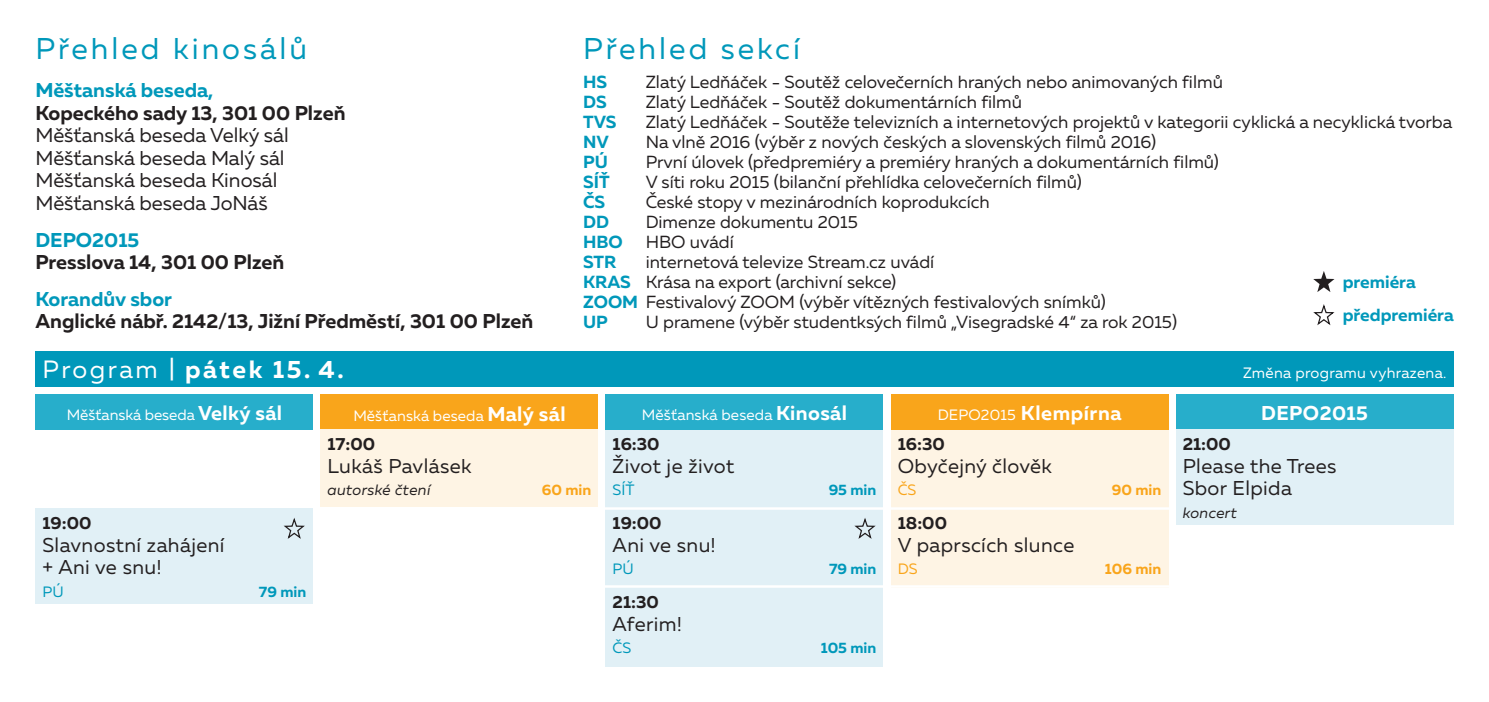
<style>
.page{position:relative;width:1489px;height:702px;background:#fff}
.page>*{position:absolute;margin:0;border:0;box-sizing:border-box;transform-origin:0 0}
.t1{font:30px "Muller";letter-spacing:.1em;color:#0098ba}
.t2{font:700 25px "Muller";letter-spacing:.1em;color:#fff}
.t3{font:20px/22.5px "Muller";color:#231f20}
.t4{font:700 20px "Muller";color:#231f20}
.t5{font:20px/22.5px "Muller";letter-spacing:.02em;color:#231f20}
.t6{font:700 20px "Muller";color:#0098ba}
.t7{font:700 20px "Muller";letter-spacing:.03em;color:#fff}
.t8{font:17.5px/20px "Muller";color:#231f20}
.t9{font:700 17.5px "Muller";color:#0098ba}
.t10{font:700 17.5px "Muller";color:#231f20}
.t11{font:15px "Muller";letter-spacing:.01em;color:#fff}
.t12{font:700 15px "Muller";color:#0098ba}
.t13{font:italic 15px "Muller";letter-spacing:.02em;color:#231f20}
.t14{font:700 15px "Muller";color:#f9a51b}
.t15{font:15px "Muller";color:#0098ba}
.t16{font:15px "Muller";color:#f9a51b}
.s1{font-weight:700;color:#0098ba}
.s2{font-weight:400}
.s3{font-weight:700;font-size:20px}
.s4{font-weight:400;font-size:15px}
</style>
<div class="page">
<div style="left:35px;top:394px;width:278px;height:35px;background:#27aecb"></div>
<div style="left:320px;top:394px;width:278px;height:35px;background:#f9a51b"></div>
<div style="left:605px;top:394px;width:278px;height:35px;background:#27aecb"></div>
<div style="left:35px;top:351px;width:1418px;height:36px;background:#0098ba"></div>
<div style="left:605px;top:429px;width:278px;height:79px;background:#e1f0f6"></div>
<div style="left:605px;top:587px;width:278px;height:79px;background:#e1f0f6"></div>
<div style="left:605px;top:508px;width:278px;height:79px;background:#e1f0f6"></div>
<div style="left:890px;top:394px;width:278px;height:35px;background:#f9a51b"></div>
<div style="left:890px;top:508px;width:278px;height:79px;background:#fef4e4"></div>
<div style="left:890px;top:429px;width:278px;height:79px;background:#fef4e4"></div>
<hr style="left:35px;top:507px;width:1187px;height:2px;background:#fff">
<hr style="left:35px;top:585px;width:1187px;height:2px;background:#fff">
<div style="left:320px;top:429px;width:278px;height:78px;background:#fef4e4"></div>
<div style="left:35px;top:508px;width:278px;height:96px;background:#e1f0f6"></div>
<div style="left:1175px;top:394px;width:278px;height:35px;background:#27aecb"></div>
<div style="left:1175px;top:429px;width:278px;height:96px;background:#e1f0f6"></div>
<svg style="left:1313px;top:271px;width:21px;height:21px"></svg>
<svg style="left:1313px;top:304px;width:22px;height:22px"></svg>
<svg style="left:854px;top:518px;width:22px;height:21px"></svg>
<svg style="left:283px;top:518px;width:22px;height:21px"></svg>
<h1 class="t1" style="left:35px;top:30px;width:273px">Přehled kinosálů</h1>
<h1 class="t1" style="left:583px;top:30px;width:218px">Přehled sekcí</h1>
<p class="t6" style="left:35px;top:78px;width:179px">Měštanská beseda,</p>
<p class="t4" style="left:35px;top:100px;width:311px">Kopeckého sady 13, 301 00 Plzeň</p>
<p class="t3" style="left:35px;top:124px;width:255px">Měšťanská beseda Velký sál<br>Měšťanská beseda Malý sál<br>Měšťanská beseda Kinosál<br>Měšťanská beseda JoNáš</p>
<p class="t6" style="left:35px;top:227px;width:105px">DEPO2015</p>
<p class="t4" style="left:35px;top:250px;width:250px">Presslova 14, 301 00 Plzeň</p>
<p class="t6" style="left:35px;top:286px;width:138px">Korandův sbor</p>
<p class="t4" style="left:35px;top:309px;width:499px">Anglické nábř. 2142/13, Jižní Předměstí, 301 00 Plzeň</p>
<p class="t9" style="left:583px;top:71px;width:25px">HS</p>
<p class="t8" style="left:645px;top:72px;width:578px">Zlatý Ledňáček - Soutěž celovečerních hraných nebo animovaných filmů</p>
<p class="t9" style="left:583px;top:91px;width:25px">DS</p>
<p class="t8" style="left:645px;top:92px;width:378px">Zlatý Ledňáček - Soutěž dokumentárních filmů</p>
<p class="t9" style="left:583px;top:111px;width:35px">TVS</p>
<p class="t8" style="left:645px;top:112px;width:808px">Zlatý Ledňáček - Soutěže televizních a internetových projektů v kategorii cyklická a necyklická tvorba</p>
<p class="t9" style="left:583px;top:131px;width:27px">NV</p>
<p class="t8" style="left:645px;top:132px;width:512px">Na vlně 2016 (výběr z nových českých a slovenských filmů 2016)</p>
<p class="t9" style="left:583px;top:151px;width:26px">PÚ</p>
<p class="t8" style="left:645px;top:152px;width:574px">První úlovek (předpremiéry a premiéry hraných a dokumentárních filmů)</p>
<p class="t9" style="left:583px;top:171px;width:28px">SÍŤ</p>
<p class="t8" style="left:645px;top:172px;width:437px">V síti roku 2015 (bilanční přehlídka celovečerních filmů)</p>
<p class="t9" style="left:583px;top:191px;width:24px">ČS</p>
<p class="t8" style="left:645px;top:192px;width:345px">České stopy v mezinárodních koprodukcích</p>
<p class="t9" style="left:583px;top:211px;width:27px">DD</p>
<p class="t8" style="left:645px;top:212px;width:214px">Dimenze dokumentu 2015</p>
<p class="t9" style="left:583px;top:231px;width:41px">HBO</p>
<p class="t8" style="left:645px;top:232px;width:90px">HBO uvádí</p>
<p class="t9" style="left:583px;top:251px;width:35px">STR</p>
<p class="t8" style="left:583px;top:252px;width:524px;text-indent:62px">internetová televize Stream.cz uvádí<br><span class="s1">KRAS</span> Krása na export (archivní sekce)<br><span class="s1">ZOOM</span> Festivalový ZOOM (výběr vítězných festivalových snímků)<br><span class="s1">UP</span></p>
<p class="t9" style="left:1342px;top:271px;width:74px">premiéra</p>
<p class="t8" style="left:645px;top:312px;width:533px">U pramene (výběr studentksých filmů „Visegradské 4“ za rok 2015)</p>
<p class="t9" style="left:1342px;top:304px;width:112px">předpremiéra</p>
<h2 class="t2" style="left:43px;top:354px;width:302px"><span class="s2">Program |</span> pátek 15. 4.</h2>
<p class="t11" style="left:1242px;top:363px;width:205px">Změna programu vyhrazena.</p>
<p class="t11" style="left:67px;top:405px;width:217px">Měšťanská beseda <span class="s3">Velký sál</span></p>
<p class="t11" style="left:353px;top:406px;width:214px">Měšťanská beseda <span class="s3">Malý sál</span></p>
<p class="t11" style="left:642px;top:405px;width:206px">Měšťanská beseda <span class="s3">Kinosál</span></p>
<p class="t10" style="left:43px;top:512px;width:50px">19:00</p>
<p class="t5" style="left:43px;top:533px;width:183px">Slavnostní zahájení + Ani ve snu!</p>
<p class="t15" style="left:43px;top:582px;width:23px">PÚ</p>
<p class="t12" style="left:259px;top:582px;width:49px">79 min</p>
<p class="t10" style="left:327px;top:433px;width:49px">17:00</p>
<p class="t5" style="left:327px;top:454px;width:145px">Lukáš Pavlásek</p>
<p class="t13" style="left:327px;top:481px;width:104px">autorské čtení</p>
<p class="t14" style="left:542px;top:480px;width:51px">60 min</p>
<p class="t10" style="left:612px;top:433px;width:49px">16:30</p>
<p class="t5" style="left:612px;top:454px;width:123px">Život je život</p>
<p class="t15" style="left:612px;top:481px;width:23px">SÍŤ</p>
<p class="t12" style="left:828px;top:480px;width:49px">95 min</p>
<p class="t10" style="left:612px;top:512px;width:50px">19:00</p>
<p class="t3" style="left:612px;top:533px;width:104px">Ani ve snu!</p>
<p class="t15" style="left:612px;top:560px;width:23px">PÚ</p>
<p class="t12" style="left:829px;top:559px;width:49px">79 min</p>
<p class="t10" style="left:612px;top:591px;width:48px">21:30</p>
<p class="t3" style="left:612px;top:612px;width:70px">Aferim!</p>
<p class="t15" style="left:612px;top:638px;width:20px">ČS</p>
<p class="t12" style="left:820px;top:638px;width:57px">105 min</p>
<p class="t7" style="left:937px;top:400px;width:185px"><span class="s4">DEPO2015</span> Klempírna</p>
<p class="t10" style="left:897px;top:433px;width:49px">16:30</p>
<p class="t3" style="left:897px;top:454px;width:156px">Obyčejný člověk</p>
<p class="t16" style="left:897px;top:481px;width:20px">ČS</p>
<p class="t14" style="left:1111px;top:480px;width:51px">90 min</p>
<p class="t10" style="left:897px;top:512px;width:51px">18:00</p>
<p class="t5" style="left:897px;top:533px;width:178px">V paprscích slunce</p>
<p class="t16" style="left:897px;top:560px;width:21px">DS</p>
<p class="t14" style="left:1104px;top:559px;width:58px">106 min</p>
<p class="t7" style="left:1261px;top:400px;width:108px">DEPO2015</p>
<p class="t10" style="left:1182px;top:433px;width:50px">21:00</p>
<p class="t5" style="left:1182px;top:454px;width:155px">Please the Trees<br>Sbor Elpida</p>
<p class="t13" style="left:1182px;top:503px;width:56px">koncert</p>
</div>
